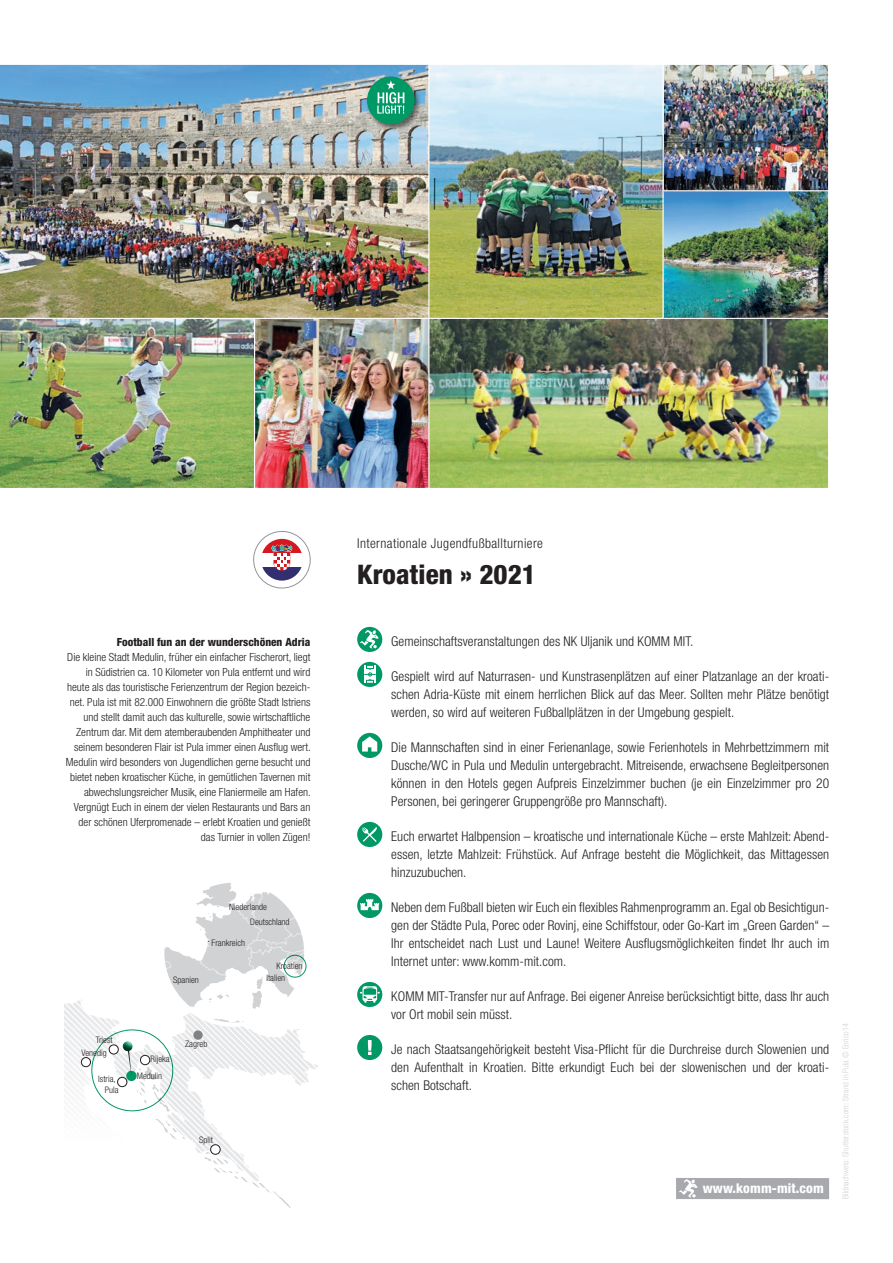
<style>
.page{position:relative;width:893px;height:1263px;background:#fff}
.page>*{position:absolute;margin:0;border:0;box-sizing:border-box;transform-origin:0 0}
.t1{font:800 condensed 27px "Helvetica Neue";letter-spacing:.005em;color:#231f20}
.Blauer_Textkörper{font:300 condensed 13.5px/18px "Helvetica Neue";letter-spacing:.005em;color:#231f20;text-align:justify}
.Blauer_Textkörper-2{font:300 condensed 13.5px "Helvetica Neue";letter-spacing:.03em;color:#231f20}
.t2{font:800 condensed 13.5px "Helvetica Neue";letter-spacing:.01em;color:#fff}
.t3{font:300 condensed 11.25px/15px "Helvetica Neue";color:#231f20;text-align:right}
.t4{font:800 condensed 11.25px "Helvetica Neue";color:#231f20}
.t5{font:300 condensed 9px/10.5px "Helvetica Neue";color:#231f20}
.t6{font:300 condensed 8.25px "Helvetica Neue";letter-spacing:.005em;color:#d1d2d4}
</style>
<div class="page">
<svg style="left:253px;top:531px;width:58px;height:58px"></svg>
<div style="left:357px;top:627px;width:25px;height:25px;background:#009864;border-radius:50%"></div>
<svg style="left:360px;top:630px;width:19px;height:19px"></svg>
<div style="left:357px;top:662px;width:25px;height:25px;background:#009864;border-radius:50%"></div>
<svg style="left:364px;top:665px;width:12px;height:18px"></svg>
<div style="left:357px;top:733px;width:25px;height:25px;background:#009864;border-radius:50%"></div>
<svg style="left:362px;top:736px;width:15px;height:15px"></svg>
<div style="left:357px;top:822px;width:25px;height:25px;background:#009864;border-radius:50%"></div>
<svg style="left:362px;top:827px;width:15px;height:15px"></svg>
<div style="left:357px;top:893px;width:25px;height:25px;background:#009864;border-radius:50%"></div>
<svg style="left:360px;top:899px;width:19px;height:11px"></svg>
<div style="left:357px;top:982px;width:25px;height:25px;background:#009864;border-radius:50%"></div>
<svg style="left:360px;top:986px;width:20px;height:17px"></svg>
<div style="left:357px;top:1035px;width:25px;height:25px;background:#009864;border-radius:50%"></div>
<svg style="left:368px;top:1040px;width:4px;height:15px"></svg>
<div style="left:676px;top:1178px;width:153px;height:21px;background:#a8a9ad"></div>
<svg style="left:679px;top:1179px;width:19px;height:19px"></svg>
<svg style="left:64px;top:883px;width:243px;height:325px"></svg>
<div style="left:160px;top:878px;width:149px;height:149px;border:4px solid #fff;border-radius:50%"></div>
<div style="left:284px;top:955px;width:22px;height:22px;border:1px solid #009864;border-radius:50%"></div>
<img style="left:429px;top:319px;width:398px;height:168px">
<img style="left:664px;top:191px;width:163px;height:126px">
<div style="left:655px;top:183px;width:174px;height:136px;border:1px solid #fff"></div>
<img style="left:664px;top:66px;width:163px;height:123px">
<div style="left:646px;top:64px;width:183px;height:127px;border:1px solid #fff"></div>
<img style="left:255px;top:319px;width:172px;height:168px">
<div style="left:247px;top:314px;width:182px;height:175px;border:1px solid #fff"></div>
<img style="left:429px;top:66px;width:233px;height:251px">
<div style="left:415px;top:64px;width:249px;height:255px;border:1px solid #fff"></div>
<img style="left:0;top:319px;width:255px;height:170px">
<img style="left:0;top:64px;width:429px;height:255px">
<div style="left:365px;top:75px;width:57px;height:57px;background:#231f20;opacity:.6"></div>
<div style="left:367px;top:77px;width:48px;height:47px;background:#009864;border-radius:50%"></div>
<svg style="left:377px;top:80px;width:27px;height:34px"></svg>
<p class="t4" style="left:117px;top:635px;width:195px">Football fun an der wunderschönen Adria</p>
<p class="t3" style="left:66px;top:649px;width:246px">Die kleine Stadt Medulin, früher ein einfacher Fischerort, liegt in Südistrien ca. 10 Kilometer von Pula entfernt und wird heute als das touristische Ferienzentrum der Region bezeich&shy;net. Pula ist mit 82.000 Einwohnern die größte Stadt Istriens und stellt damit auch das kulturelle, sowie wirtschaftliche Zentrum dar. Mit dem atemberaubenden Amphitheater und seinem besonderen Flair ist Pula immer einen Ausflug wert.<br>Medulin wird besonders von Jugendlichen gerne besucht und bietet neben kroatischer Küche, in gemütlichen Tavernen mit abwechslungsreicher Musik, eine Flaniermeile am Hafen.<br>Vergnügt Euch in einem der vielen Restaurants und Bars an der schönen Uferpromenade – erlebt Kroatien und genießt das Turnier in vollen Zügen!</p>
<p class="t5" style="left:173px;top:974px;width:27px">Spanien</p>
<p class="t5" style="left:229px;top:902px;width:39px">Niederlande</p>
<p class="t5" style="left:212px;top:937px;width:35px">Frankreich</p>
<p class="t5" style="left:250px;top:916px;width:41px">Deutschland</p>
<p class="t5" style="left:276px;top:960px;width:28px">Kroatien</p>
<p class="t5" style="left:266px;top:972px;width:20px">Italien</p>
<p class="t5" style="left:96px;top:1035px;width:18px">Triest</p>
<p class="t5" style="left:81px;top:1047px;width:27px">Venedig</p>
<p class="t5" style="left:105px;top:1074px;width:15px;text-indent:-6px">Istria,<br>Pula</p>
<p class="t5" style="left:151px;top:1054px;width:21px">Rijeka</p>
<p class="t5" style="left:137px;top:1070px;width:27px">Medulin</p>
<p class="t5" style="left:185px;top:1038px;width:24px">Zagreb</p>
<p class="t5" style="left:199px;top:1134px;width:15px">Split</p>
<p class="Blauer_Textkörper-2" style="left:357px;top:535px;width:187px">Internationale Jugendfußballturniere</p>
<p class="t1" style="left:357px;top:557px;width:180px">Kroatien » 2021</p>
<p class="Blauer_Textkörper" style="left:391px;top:632px;width:304px">Gemeinschaftsveranstaltungen des NK Uljanik und KOMM MIT.</p>
<p class="Blauer_Textkörper" style="left:391px;top:667px;width:439px">Gespielt wird auf Naturrasen- und Kunstrasenplätzen auf einer Platzanlage an der kroati&shy;schen Adria-Küste mit einem herrlichen Blick auf das Meer. Sollten mehr Plätze benötigt werden, so wird auf weiteren Fußballplätzen in der Umgebung gespielt.</p>
<p class="Blauer_Textkörper" style="left:391px;top:738px;width:439px">Die Mannschaften sind in einer Ferienanlage, sowie Ferienhotels in Mehrbettzimmern mit Dusche/WC in Pula und Medulin untergebracht. Mitreisende, erwachsene Begleitpersonen können in den Hotels gegen Aufpreis Einzelzimmer buchen (je ein Einzelzimmer pro 20<br>Personen, bei geringerer Gruppengröße pro Mannschaft).</p>
<p class="Blauer_Textkörper" style="left:391px;top:827px;width:439px">Euch erwartet Halbpension – kroatische und internationale Küche – erste Mahlzeit: Abend&shy;essen, letzte Mahlzeit: Frühstück. Auf Anfrage besteht die Möglichkeit, das Mittagessen hinzuzubuchen.</p>
<p class="Blauer_Textkörper" style="left:391px;top:898px;width:440px">Neben dem Fußball bieten wir Euch ein flexibles Rahmenprogramm an. Egal ob Besichtigun&shy;gen der Städte Pula, Porec oder Rovinj, eine Schiffstour, oder Go-Kart im „Green Garden“ – Ihr entscheidet nach Lust und Laune! Weitere Ausflugsmöglichkeiten findet Ihr auch im Internet unter: www.komm-mit.com.</p>
<p class="Blauer_Textkörper" style="left:391px;top:987px;width:440px">KOMM MIT-Transfer nur auf Anfrage. Bei eigener Anreise berücksichtigt bitte, dass Ihr auch vor Ort mobil sein müsst.</p>
<p class="Blauer_Textkörper" style="left:391px;top:1040px;width:440px">Je nach Staatsangehörigkeit besteht Visa-Pflicht für die Durchreise durch Slowenien und den Aufenthalt in Kroatien. Bitte erkundigt Euch bei der slowenischen und der kroati&shy;schen Botschaft.</p>
<p class="t2" style="left:703px;top:1180px;width:123px">www.komm-mit.com</p>
<p class="t6" style="left:841px;top:1199px;width:178px;rotate:-90deg">Bildnachweis: Shutterstock.com: Strand in Pula © Enrico14</p>
</div>
